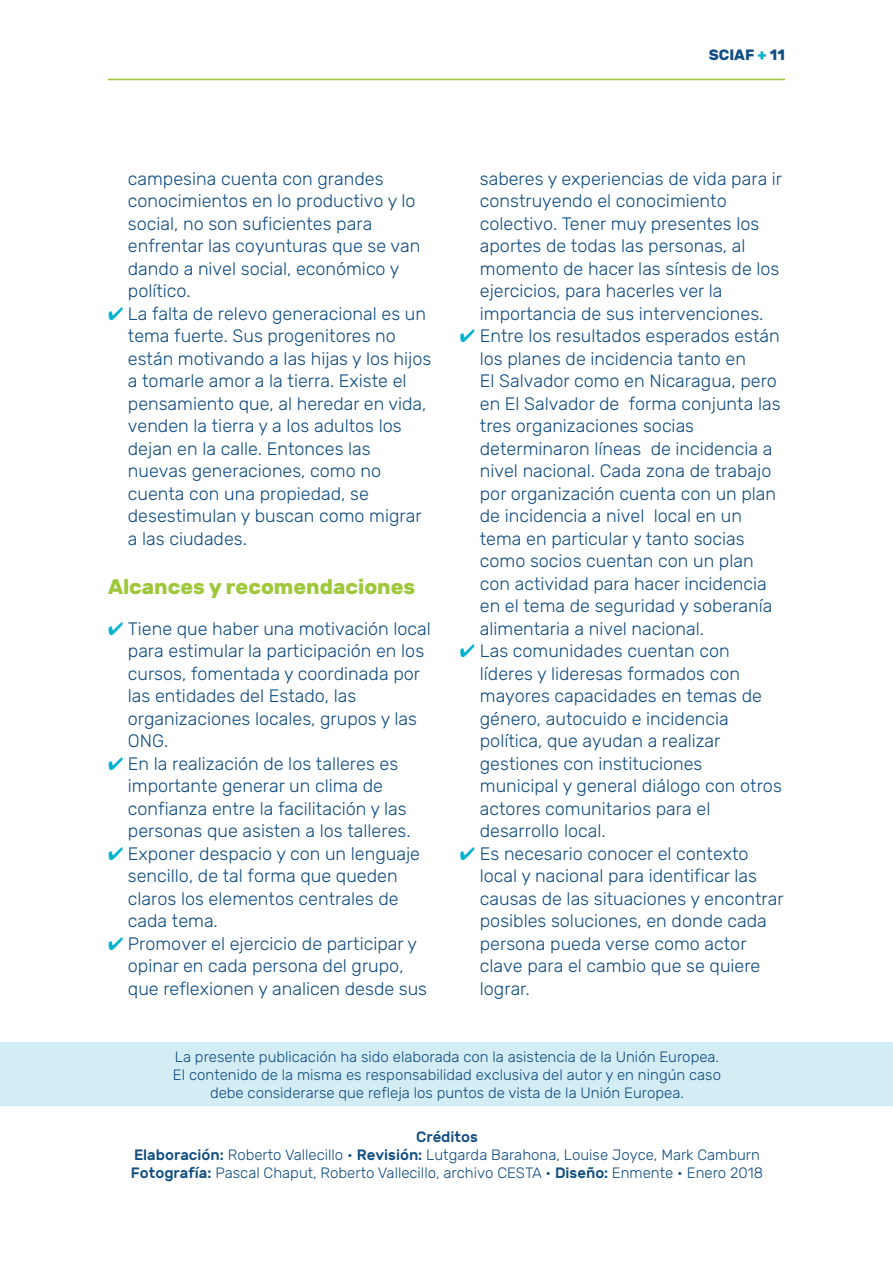
<style>
.page{position:relative;width:893px;height:1263px;background:#fff}
.page>*{position:absolute;margin:0;border:0;box-sizing:border-box;transform-origin:0 0}
.t1{font:700 21px "Rubik";color:#9ec83a}
.t2{font:300 18px/22.5px "Rubik";color:#104d82}
.t3{font:300 15px/18px "Rubik";color:#104d82;text-align:center}
.t4{font:700 15px "Rubik";color:#104d82}
.s1{color:#00b3cd}
.s2{font-weight:500}
</style>
<div class="page">
<hr style="left:108px;top:79px;width:677px;height:1px;background:#9ec83a">
<div style="left:0;top:1042px;width:893px;height:64px;background:#d4ecf3"></div>
<p class="t4" style="left:709px;top:46px;width:78px">SCIAF <span class="s1">+</span> 11</p>
<p class="t2" style="left:128px;top:167px;width:294px">campesina cuenta con grandes conocimientos en lo productivo y lo social, no son suficientes para enfrentar las coyunturas que se van dando a nivel social, económico y político.</p>
<p class="t2" style="left:128px;top:302px;width:305px;text-indent:-20px"><span class="s1">✔</span> La falta de relevo generacional es un tema fuerte. Sus progenitores no están motivando a las hijas y los hijos a tomarle amor a la tierra. Existe el pensamiento que, al heredar en vida, venden la tierra y a los adultos los dejan en la calle. Entonces las nuevas generaciones, como no cuenta con una propiedad, se desestimulan y buscan como migrar a las ciudades.</p>
<p class="t1" style="left:108px;top:574px;width:309px">Alcances y recomendaciones</p>
<p class="t2" style="left:128px;top:617px;width:304px;text-indent:-20px"><span class="s1">✔</span> Tiene que haber una motivación local para estimular la participación en los cursos, fomentada y coordinada por las entidades del Estado, las organizaciones locales, grupos y las<br>ONG.</p>
<p class="t2" style="left:128px;top:752px;width:284px;text-indent:-20px"><span class="s1">✔</span> En la realización de los talleres es importante generar un clima de confianza entre la facilitación y las personas que asisten a los talleres.</p>
<p class="t2" style="left:128px;top:842px;width:294px;text-indent:-20px"><span class="s1">✔</span> Exponer despacio y con un lenguaje sencillo, de tal forma que queden claros los elementos centrales de cada tema.</p>
<p class="t2" style="left:128px;top:932px;width:301px;text-indent:-20px"><span class="s1">✔</span> Promover el ejercicio de participar y opinar en cada persona del grupo, que reflexionen y analicen desde sus</p>
<p class="t2" style="left:480px;top:167px;width:304px">saberes y experiencias de vida para ir construyendo el conocimiento colectivo. Tener muy presentes los aportes de todas las personas, al momento de hacer las síntesis de los ejercicios, para hacerles ver la importancia de sus intervenciones.</p>
<p class="t2" style="left:480px;top:325px;width:302px;text-indent:-20px"><span class="s1">✔</span> Entre los resultados esperados están los planes de incidencia tanto en<br>El Salvador como en Nicaragua, pero en El Salvador de forma conjunta las tres organizaciones socias determinaron líneas de incidencia a nivel nacional. Cada zona de trabajo por organización cuenta con un plan de incidencia a nivel local en un tema en particular y tanto socias como socios cuentan con un plan con actividad para hacer incidencia en el tema de seguridad y soberanía alimentaria a nivel nacional.</p>
<p class="t2" style="left:480px;top:640px;width:303px;text-indent:-20px"><span class="s1">✔</span> Las comunidades cuentan con líderes y lideresas formados con mayores capacidades en temas de género, autocuido e incidencia política, que ayudan a realizar gestiones con instituciones municipal y general diálogo con otros actores comunitarios para el desarrollo local.</p>
<p class="t2" style="left:480px;top:842px;width:305px;text-indent:-20px"><span class="s1">✔</span> Es necesario conocer el contexto local y nacional para identificar las causas de las situaciones y encontrar posibles soluciones, en donde cada persona pueda verse como actor clave para el cambio que se quiere lograr.</p>
<p class="t3" style="left:173px;top:1048px;width:550px">La presente publicación ha sido elaborada con la asistencia de la Unión Europea.<br>El contenido de la misma es responsabilidad exclusiva del autor y en ningún caso debe considerarse que refleja los puntos de vista de la Unión Europea.</p>
<p class="t3" style="left:131px;top:1128px;width:634px"><span class="s2">Créditos<br>Elaboración:</span> Roberto Vallecillo • <span class="s2">Revisión:</span> Lutgarda Barahona, Louise Joyce, Mark Camburn<br><span class="s2">Fotografía:</span> Pascal Chaput, Roberto Vallecillo, archivo CESTA • <span class="s2">Diseño:</span> Enmente • Enero 2018</p>
</div>
